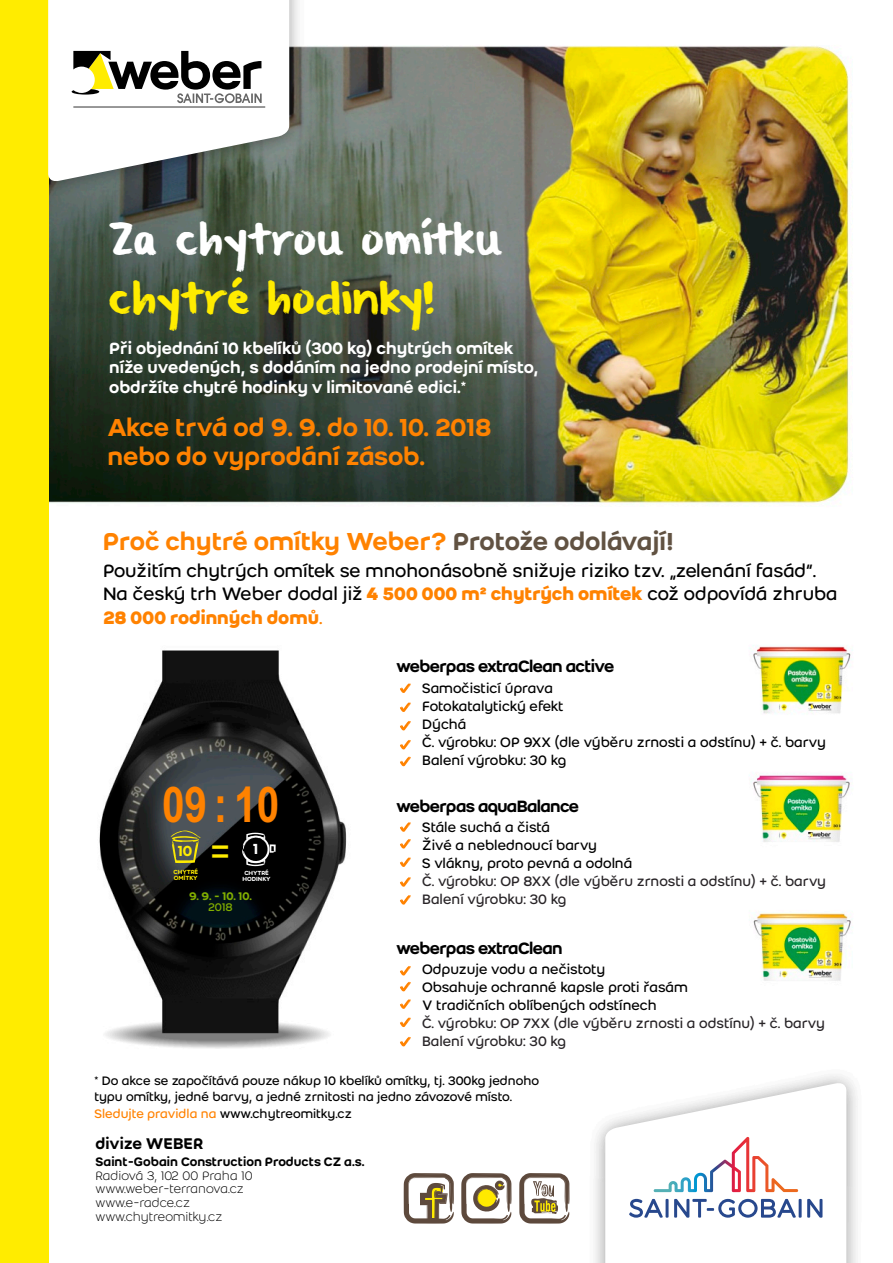
<style>
.page{position:relative;width:893px;height:1263px;background:#fff}
.page>*{position:absolute;margin:0;border:0;box-sizing:border-box;transform-origin:0 0}
.t1{font:700 49.5px "Arial Narrow";color:#ff8200}
.t2{font:40.8px "Arial Narrow";color:#ffec00}
.t3{font:34.95px "Weber Brush";letter-spacing:.03em;color:#fff}
.t4{font:34.95px "Weber Brush";letter-spacing:.03em;color:#ffec00}
.t5{font:500 27px/29.1px "Weber";color:#ff8200}
.t6{font:19.8px/23.7px "Weber";color:#000}
.t7{font:500 18px/19.5px "Weber";color:#fff}
.t8{font:18px "Weber Name";color:#000}
.t9{font:500 16.95px "Weber";color:#000}
.t10{font:500 16.05px "Weber";color:#ffec00}
.t11{font:500 16.05px "Weber";color:#fff}
.t12{font:15px/18px "Weber";color:#000}
.t13{font:15px/18px "Weber";color:#282427}
.t14{font:13.5px/16.2px "Weber";color:#000}
.t15{font:300 13.5px/13.8px "Weber";color:#000}
.t16{font:500 13.5px "Weber";color:#000}
.t17{font:500 12.15px "Weber";color:#82ae00}
.t18{font:12.15px "Weber";color:#82ae00}
.t19{font:500 6.45px/6.1px "Weber";color:#fff}
.t20{font:500 6.45px/6.1px "Weber";letter-spacing:-.02em;color:#ffec00}
.s1{color:#615242}
.s2{font-weight:700;color:#ff8200}
.s3{color:#ff8200}
</style>
<div class="page">
<img style="left:48px;top:0;width:809px;height:1263px">
<svg style="left:242px;top:833px;width:34px;height:33px"></svg>
<svg style="left:170px;top:830px;width:31px;height:33px"></svg>
<div style="left:0;top:0;width:48px;height:1263px;background:#ffec00"></div>
<svg style="left:605px;top:1081px;width:241px;height:182px"></svg>
<svg style="left:48px;top:0;width:241px;height:183px"></svg>
<svg style="left:400px;top:702px;width:11px;height:10px"></svg>
<svg style="left:400px;top:839px;width:11px;height:10px"></svg>
<svg style="left:400px;top:982px;width:11px;height:9px"></svg>
<svg style="left:400px;top:721px;width:11px;height:9px"></svg>
<svg style="left:400px;top:740px;width:11px;height:9px"></svg>
<svg style="left:400px;top:756px;width:11px;height:10px"></svg>
<svg style="left:400px;top:857px;width:11px;height:10px"></svg>
<svg style="left:400px;top:877px;width:11px;height:10px"></svg>
<svg style="left:400px;top:895px;width:11px;height:10px"></svg>
<svg style="left:400px;top:999px;width:11px;height:10px"></svg>
<svg style="left:400px;top:1017px;width:11px;height:10px"></svg>
<svg style="left:400px;top:1037px;width:11px;height:9px"></svg>
<svg style="left:400px;top:683px;width:11px;height:10px"></svg>
<svg style="left:400px;top:822px;width:11px;height:10px"></svg>
<svg style="left:400px;top:966px;width:11px;height:9px"></svg>
<svg style="left:404px;top:1173px;width:50px;height:50px"></svg>
<svg style="left:461px;top:1173px;width:50px;height:50px"></svg>
<svg style="left:519px;top:1173px;width:50px;height:50px"></svg>
<h3 class="t3" style="left:109px;top:223px;width:394px">Za chytrou omítku</h3>
<h3 class="t4" style="left:109px;top:281px;width:327px">chytré hodinky!</h3>
<p class="t7" style="left:109px;top:339px;width:431px">Při objednání 10 kbelíků (300 kg) chytrých omítek níže uvedených, s dodáním na jedno prodejní místo, obdržíte chytré hodinky v limitované edici.*</p>
<h3 class="t5" style="left:107px;top:415px;width:386px">Akce trvá od 9. 9. do 10. 10. 2018 nebo do vyprodání zásob.</h3>
<h3 class="t5" style="left:103px;top:528px;width:572px">Proč chytré omítky Weber? <span class="s1">Protože odolávají!</span></h3>
<h3 class="t6" style="left:103px;top:560px;width:736px">Použitím chytrých omítek se mnohonásobně snižuje riziko tzv. „zelenání fasád“.<br>Na český trh Weber dodal již <span class="s2">4 500 000 m² chytrých omítek</span> což odpovídá zhruba<br><span class="s2">28 000 rodinných domů</span><span class="s3">.</span></h3>
<h1 class="t1" style="left:162px;top:786px;width:119px">09 10</h1>
<p class="t10" style="left:178px;top:844px;width:16px">10</p>
<h1 class="t1" style="left:214px;top:786px;width:15px">:</h1>
<h2 class="t2" style="left:211px;top:837px;width:21px">=</h2>
<p class="t11" style="left:253px;top:842px;width:7px">1</p>
<p class="t19" style="left:243px;top:870px;width:30px">CHYTRÉ<br>HODINKY</p>
<p class="t20" style="left:174px;top:869px;width:26px">CHYTRÉ<br>OMÍTKY</p>
<p class="t17" style="left:189px;top:891px;width:64px">9. 9. - 10. 10.</p>
<p class="t18" style="left:208px;top:902px;width:26px">2018</p>
<p class="t8" style="left:396px;top:659px;width:219px">weberpas extraClean active</p>
<p class="t12" style="left:422px;top:680px;width:405px">Samočisticí úprava<br>Fotokatalytický efekt<br>Dýchá<br>Č. výrobku: OP 9XX (dle výběru zrnosti a odstínu) + č. barvy<br>Balení výrobku: 30 kg</p>
<p class="t8" style="left:396px;top:798px;width:184px">weberpas aquaBalance</p>
<p class="t12" style="left:422px;top:819px;width:212px">Stále suchá a čistá<br>Živé a neblednoucí barvy<br>S vlákny, proto pevná a odolná</p>
<p class="t13" style="left:422px;top:873px;width:405px">Č. výrobku: OP 8XX (dle výběru zrnosti a odstínu) + č. barvy<br>Balení výrobku: 30 kg</p>
<p class="t8" style="left:396px;top:940px;width:167px">weberpas extraClean</p>
<p class="t12" style="left:422px;top:961px;width:268px">Odpuzuje vodu a nečistoty<br>Obsahuje ochranné kapsle proti řasám<br>V tradičních oblíbených odstínech</p>
<p class="t13" style="left:422px;top:1015px;width:404px">Č. výrobku: OP 7XX (dle výběru zrnosti a odstínu) + č. barvy<br>Balení výrobku: 30 kg</p>
<p class="t14" style="left:95px;top:1074px;width:446px">* Do akce se započítává pouze nákup 10 kbelíků omítky, tj. 300kg jednoho typu omítky, jedné barvy, a jedné zrnitosti na jedno závozové místo.<br><span class="s3">Sledujte pravidla na</span> www.chytreomitky.cz</p>
<p class="t9" style="left:95px;top:1136px;width:110px">divize WEBER</p>
<p class="t16" style="left:96px;top:1156px;width:270px">Saint-Gobain Construction Products CZ a.s.</p>
<p class="t15" style="left:96px;top:1169px;width:158px">Radiová 3, 102 00 Praha 10 www.weber-terranova.cz www.e-radce.cz www.chytreomitky.cz</p>
</div>
